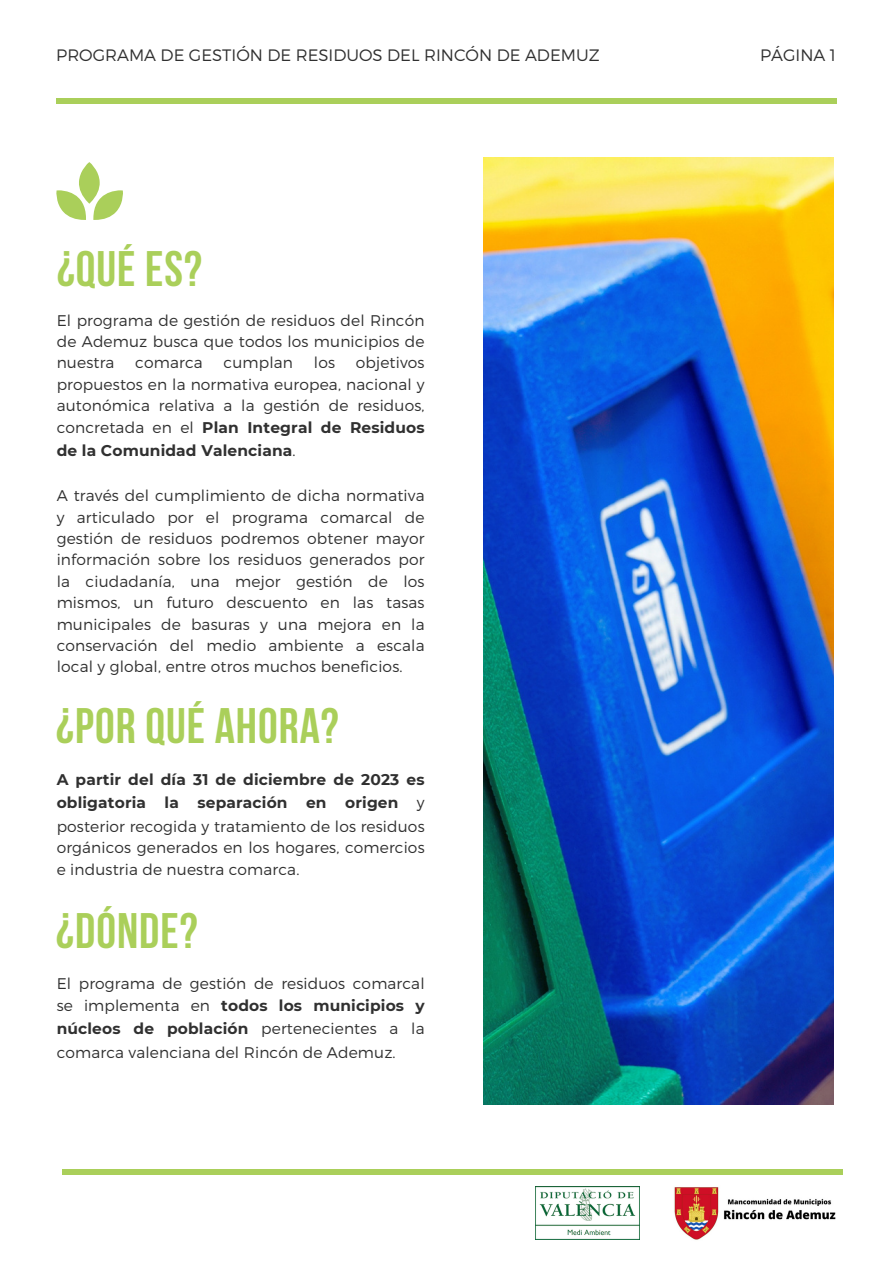
<style>
.page{position:relative;width:893px;height:1264px;background:#fff}
.page>*{position:absolute;margin:0;border:0;box-sizing:border-box;transform-origin:0 0}
.t1{font:700 49.65px "Bebas Neue";letter-spacing:.02em;color:#aacf5a}
.t2{font:300 16.5px "Montserrat";color:#303030}
.t3{font:300 15.45px/21.3px "Montserrat";letter-spacing:.01em;color:#303030;text-align:justify}
.t4{font:700 15.45px/23.7px "Montserrat";letter-spacing:.01em;color:#303030;text-align:justify}
.s1{font-weight:700}
.s2{font-weight:300}
</style>
<div class="page">
<svg style="left:56px;top:162px;width:67px;height:57px"></svg>
<img style="left:483px;top:158px;width:350px;height:946px">
<div style="left:57px;top:98px;width:780px;height:6px;background:#aacf5a"></div>
<div style="left:62px;top:1168px;width:780px;height:6px;background:#aacf5a"></div>
<img style="left:674px;top:1187px;width:162px;height:53px">
<img style="left:535px;top:1186px;width:104px;height:53px">
<p class="t2" style="left:56px;top:44px;width:545px">PROGRAMA DE GESTIÓN DE RESIDUOS DEL RINCÓN DE ADEMUZ</p>
<p class="t2" style="left:760px;top:44px;width:77px">PÁGINA 1</p>
<p class="t1" style="left:57px;top:249px;width:146px">¿QUÉ ES?</p>
<p class="t3" style="left:57px;top:309px;width:369px">El programa de gestión de residuos del Rincón de Ademuz busca que todos los municipios de nuestra</p>
<p class="t3" style="left:57px;top:351px;width:369px;text-indent:299px">objetivos propuestos en la normativa europea, nacional y autonómica relativa a la gestión de residuos, concretada en el <span class="s1">Plan Integral de Residuos</span></p>
<p class="t4" style="left:57px;top:439px;width:240px">de la Comunidad Valenciana<span class="s2">.</span></p>
<p class="t3" style="left:57px;top:484px;width:369px">A través del cumplimiento de dicha normativa y articulado por el programa comarcal de gestión de residuos podremos obtener mayor información sobre los residuos generados por la ciudadanía, una mejor gestión de los mismos, un futuro descuento en las tasas municipales de basuras y una mejora en la conservación del medio ambiente a escala local y global, entre otros muchos beneficios.</p>
<p class="t1" style="left:56px;top:705px;width:284px">¿POR QUÉ AHORA?</p>
<p class="t4" style="left:57px;top:767px;width:369px">A partir del día 31 de diciembre de 2023 es obligatoria la separación en origen <span class="s2">y posterior recogida y tratamiento de los residuos</span></p>
<p class="t3" style="left:57px;top:836px;width:369px">orgánicos generados en los hogares, comercios e industria de nuestra comarca.</p>
<p class="t3" style="left:135px;top:351px;width:69px">comarca</p>
<p class="t3" style="left:223px;top:351px;width:71px">cumplan</p>
<p class="t3" style="left:314px;top:351px;width:23px">los</p>
<p class="t1" style="left:56px;top:910px;width:143px">¿DÓNDE?</p>
<p class="t3" style="left:57px;top:972px;width:369px">El programa de gestión de residuos comarcal se implementa en <span class="s1">todos los municipios y</span></p>
<p class="t3" style="left:57px;top:1016px;width:369px;line-height:23.7px"><span class="s1">núcleos de población</span> pertenecientes a la comarca valenciana del Rincón de Ademuz.</p>
</div>
